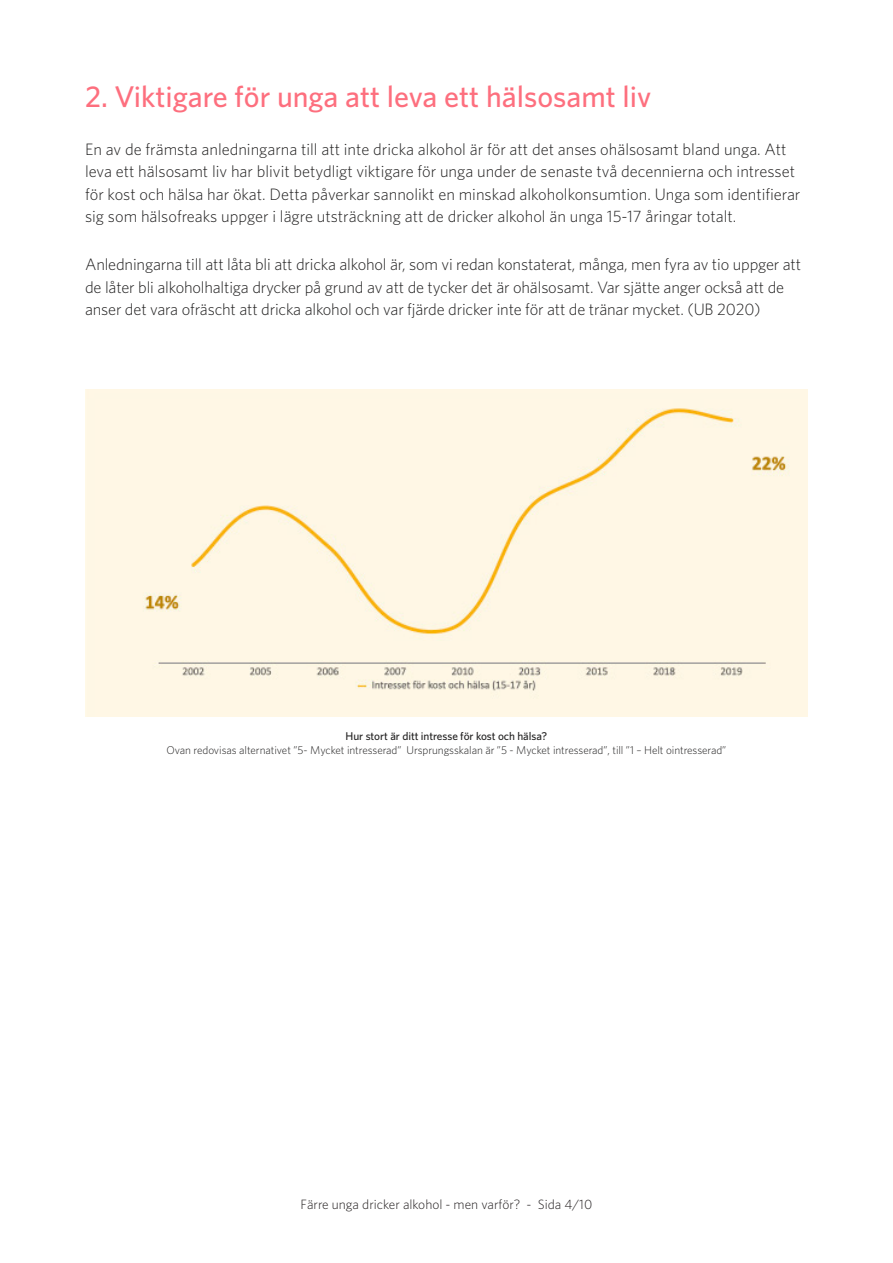
<style>
.page{position:relative;width:893px;height:1263px;background:#fff}
.page>*{position:absolute;margin:0;border:0;box-sizing:border-box;transform-origin:0 0}
.RUBRIK_1{font:500 30px "Whitney";color:#fd6f7e}
.Bröd{font:300 16.5px/22.5px "Whitney";letter-spacing:-.005em;color:#212020}
.t1{font:300 13.5px "Whitney";color:#231f20}
.Bröd-2{font:300 11.25px/13.5px "Whitney";letter-spacing:-.005em;color:#212020;text-align:center}
.s1{font-weight:500}
</style>
<div class="page">
<div style="left:85px;top:389px;width:723px;height:327px;background:#fff7e5"></div>
<p class="RUBRIK_1" style="left:85px;top:78px;width:568px">2. Viktigare för unga att leva ett hälsosamt liv</p>
<p class="Bröd" style="left:85px;top:137px;width:717px">En av de främsta anledningarna till att inte dricka alkohol är för att det anses ohälsosamt bland unga. Att leva ett hälsosamt liv har blivit betydligt viktigare för unga under de senaste två decennierna och intresset för kost och hälsa har ökat. Detta påverkar sannolikt en minskad alkoholkonsumtion. Unga som identifierar sig som hälsofreaks uppger i lägre utsträckning att de dricker alkohol än unga 15-17 åringar totalt.</p>
<p class="Bröd" style="left:85px;top:253px;width:718px">Anledningarna till att låta bli att dricka alkohol är, som vi redan konstaterat, många, men fyra av tio uppger att de låter bli alkoholhaltiga drycker på grund av att de tycker det är ohälsosamt. Var sjätte anger också att de anser det vara ofräscht att dricka alkohol och var fjärde dricker inte för att de tränar mycket. (UB 2020)</p>
<p class="Bröd-2" style="left:167px;top:729px;width:561px"><span class="s1">Hur stort är ditt intresse för kost och hälsa?<br></span>Ovan redovisas alternativet ”5- Mycket intresserad” Ursprungsskalan är ”5 - Mycket intresserad”, till ”1 – Helt ointresserad”</p>
<p class="t1" style="left:301px;top:1196px;width:293px">Färre unga dricker alkohol - men varför? - Sida 4/10</p>
</div>
